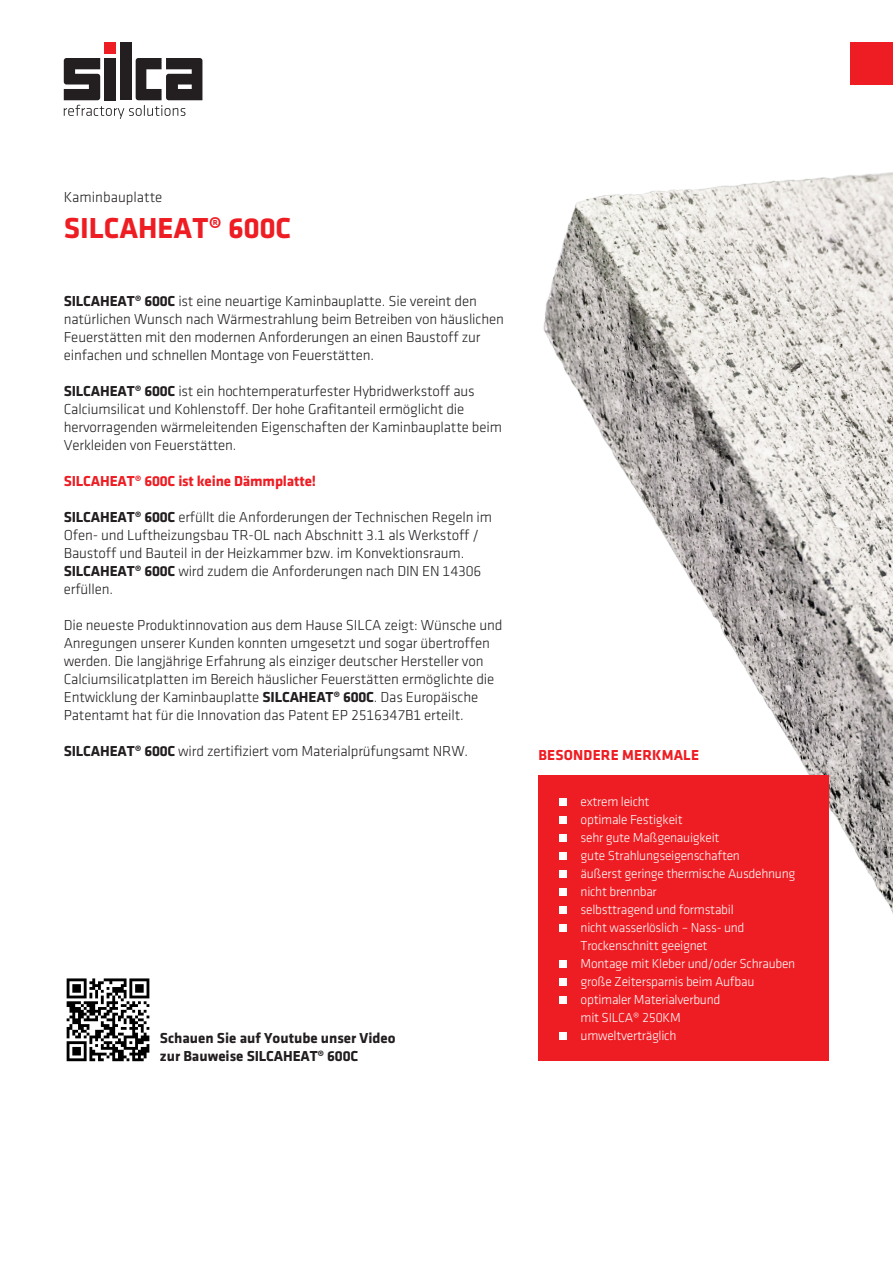
<style>
.page{position:relative;width:893px;height:1263px;background:#fff}
.page>*{position:absolute;margin:0;border:0;box-sizing:border-box;transform-origin:0 0}
.t1{font:700 30px "Klavika";color:#ee1d23}
.t2{font:15px/18px "Klavika Light TF";letter-spacing:-.01em;color:#231f20}
.t3{font:700 15px "Klavika";color:#231f20}
.t4{font:700 15px "Klavika";letter-spacing:-.01em;color:#ee1d23}
.t5{font:700 15px "Klavika";letter-spacing:.015em;color:#ee1d23}
.t6{font:13.5px/18px "Klavika Light TF";letter-spacing:-.02em;color:#fff}
.s1{font-family:"Klavika";font-weight:700}
</style>
<div class="page">
<div style="left:120px;top:43px;width:11px;height:57px;background:#231f20"></div>
<svg style="left:64px;top:58px;width:138px;height:61px"></svg>
<div style="left:105px;top:43px;width:11px;height:11px;background:#ee1d23"></div>
<div style="left:850px;top:43px;width:43px;height:42px;background:#ee1d23"></div>
<img style="left:543px;top:172px;width:350px;height:742px">
<div style="left:538px;top:775px;width:291px;height:286px;background:#ee1d23"></div>
<div style="left:560px;top:798px;width:7px;height:8px;background:#fff"></div>
<div style="left:560px;top:816px;width:7px;height:8px;background:#fff"></div>
<div style="left:560px;top:834px;width:7px;height:8px;background:#fff"></div>
<div style="left:560px;top:852px;width:7px;height:8px;background:#fff"></div>
<div style="left:560px;top:870px;width:7px;height:8px;background:#fff"></div>
<div style="left:560px;top:888px;width:7px;height:8px;background:#fff"></div>
<div style="left:560px;top:906px;width:7px;height:8px;background:#fff"></div>
<div style="left:560px;top:924px;width:7px;height:8px;background:#fff"></div>
<div style="left:560px;top:960px;width:7px;height:8px;background:#fff"></div>
<div style="left:560px;top:978px;width:7px;height:8px;background:#fff"></div>
<div style="left:560px;top:996px;width:7px;height:8px;background:#fff"></div>
<div style="left:560px;top:1032px;width:7px;height:8px;background:#fff"></div>
<svg style="left:66px;top:978px;width:84px;height:84px"></svg>
<svg style="left:67px;top:978px;width:82px;height:83px"></svg>
<p class="t2" style="left:64px;top:188px;width:100px">Kaminbauplatte</p>
<p class="t1" style="left:64px;top:211px;width:229px">SILCAHEAT® 600C</p>
<p class="t2" style="left:64px;top:292px;width:442px"><span class="s1">SILCAHEAT® 600C</span> ist eine neuartige Kaminbauplatte. Sie vereint den natürlichen Wunsch nach Wärmestrahlung beim Betreiben von häuslichen Feuerstätten mit den modernen Anforderungen an einen Baustoff zur einfachen und schnellen Montage von Feuerstätten.</p>
<p class="t2" style="left:64px;top:382px;width:440px"><span class="s1">SILCAHEAT® 600C</span> ist ein hochtemperaturfester Hybridwerkstoff aus Calciumsilicat und Kohlenstoff. Der hohe Grafitanteil ermöglicht die hervorragenden wärmeleitenden Eigenschaften der Kaminbauplatte beim Verkleiden von Feuerstätten.</p>
<p class="t4" style="left:64px;top:473px;width:254px">SILCAHEAT® 600C ist keine Dämmplatte!</p>
<p class="t2" style="left:64px;top:508px;width:430px"><span class="s1">SILCAHEAT® 600C</span> erfüllt die Anforderungen der Technischen Regeln im Ofen- und Luftheizungsbau TR-OL nach Abschnitt 3.1 als Werkstoff / Baustoff und Bauteil in der Heizkammer bzw. im Konvektionsraum.<br><span class="s1">SILCAHEAT® 600C</span> wird zudem die Anforderungen nach DIN EN 14306 erfüllen.</p>
<p class="t2" style="left:64px;top:616px;width:440px">Die neueste Produktinnovation aus dem Hause SILCA zeigt: Wünsche und Anregungen unserer Kunden konnten umgesetzt und sogar übertroffen werden. Die langjährige Erfahrung als einziger deutscher Hersteller von Calciumsilicatplatten im Bereich häuslicher Feuerstätten ermöglichte die Entwicklung der Kaminbauplatte <span class="s1">SILCAHEAT® 600C</span>. Das Europäische Patentamt hat für die Innovation das Patent EP 2516347B1 erteilt.</p>
<p class="t2" style="left:64px;top:742px;width:406px"><span class="s1">SILCAHEAT® 600C</span> wird zertifiziert vom Materialprüfungsamt NRW.</p>
<p class="t5" style="left:538px;top:746px;width:162px">BESONDERE MERKMALE</p>
<p class="t6" style="left:581px;top:793px;width:70px">extrem leicht</p>
<p class="t6" style="left:581px;top:811px;width:104px">optimale Festigkeit</p>
<p class="t6" style="left:581px;top:829px;width:140px">sehr gute Maßgenauigkeit</p>
<p class="t6" style="left:581px;top:847px;width:161px">gute Strahlungseigenschaften</p>
<p class="t6" style="left:581px;top:865px;width:216px">äußerst geringe thermische Ausdehnung</p>
<p class="t6" style="left:581px;top:883px;width:78px">nicht brennbar</p>
<p class="t6" style="left:581px;top:901px;width:155px">selbsttragend und formstabil</p>
<p class="t6" style="left:581px;top:919px;width:165px">nicht wasserlöslich – Nass- und<br>Trockenschnitt geeignet</p>
<p class="t6" style="left:581px;top:955px;width:216px">Montage mit Kleber und/oder Schrauben</p>
<p class="t6" style="left:581px;top:973px;width:175px">große Zeitersparnis beim Aufbau</p>
<p class="t6" style="left:581px;top:991px;width:141px">optimaler Materialverbund mit SILCA® 250KM</p>
<p class="t3" style="left:160px;top:1030px;width:237px">Schauen Sie auf Youtube unser Video</p>
<p class="t6" style="left:581px;top:1027px;width:97px">umweltverträglich</p>
<p class="t3" style="left:160px;top:1048px;width:200px">zur Bauweise SILCAHEAT® 600C</p>
</div>
